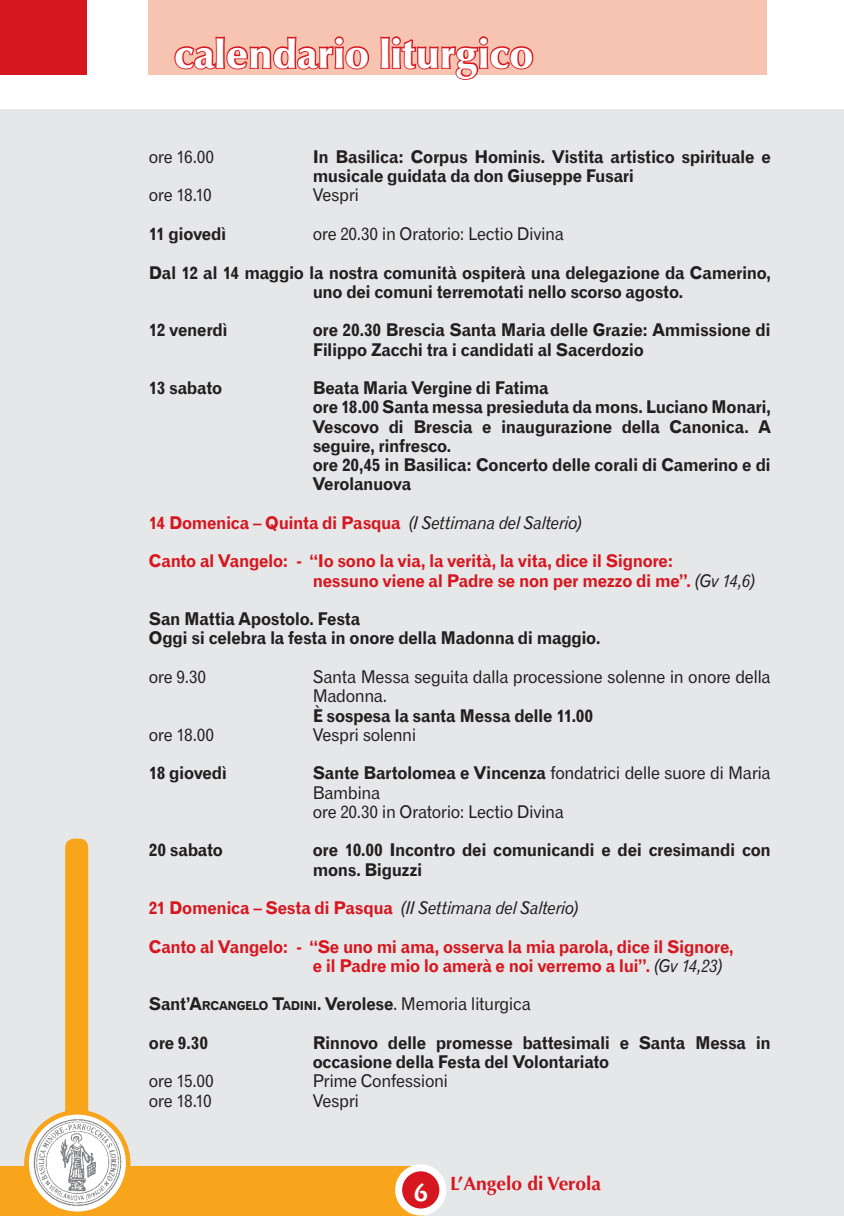
<style>
.page{position:relative;width:844px;height:1216px;background:#fff}
.page>*{position:absolute;margin:0;border:0;box-sizing:border-box;transform-origin:0 0}
.t1{font:900 40.25px "Optima";color:#fff}
.t2{font:700 24.5px "Cantoria";color:#fff}
.t3{font:700 19.25px "Optima";color:#d7171f}
.t4{font:17.5px/19.2px "Gothic 720 BT Bold B";letter-spacing:-.02em;color:#231f20}
.t5{font:17.5px/19.2px "Gothic 720 BT Roman B";letter-spacing:-.025em;color:#231f20}
.t6{font:17.5px/19.2px "Gothic 720 BT Bold B";letter-spacing:-.02em;color:#d7171f}
.s1{font-family:"Gothic 720 BT Italic B";color:#231f20}
.s2{font-family:"Gothic 720 BT Bold B"}
.s3{font-family:"Gothic 720 BT Bold B";font-size:12.25px}
</style>
<div class="page">
<div style="left:0;top:109px;width:843px;height:1106px;background:#e6e7e9"></div>
<div style="left:0;top:1166px;width:423px;height:49px;background:#f9a51b"></div>
<div style="left:0;top:0;width:87px;height:74px;background:#d7171f"></div>
<div style="left:149px;top:0;width:617px;height:74px;background:#f6c4b0"></div>
<div style="left:398px;top:1167px;width:45px;height:44px;background:#d7171f;border-radius:50%"></div>
<div style="left:395px;top:1164px;width:51px;height:51px;border:7px solid #fff;border-radius:50%"></div>
<svg style="left:173px;top:36px;width:197px;height:39px"></svg>
<svg style="left:379px;top:36px;width:155px;height:44px"></svg>
<img style="left:34px;top:1118px;width:87px;height:18px">
<div style="left:65px;top:838px;width:23px;height:318px;background:#f9a51b;border-radius:9px"></div>
<svg style="left:27px;top:1112px;width:101px;height:101px;background:#e1ddd6"></svg>
<div style="left:24px;top:1110px;width:106px;height:105px;border:4px solid #f9a51b;border-radius:50%"></div>
<h1 class="t1" style="left:174px;top:30px;width:361px">calendario liturgico</h1>
<p class="t5" style="left:149px;top:147px;width:67px">ore 16.00</p>
<p class="t4" style="left:313px;top:147px;width:459px">In Basilica: Corpus Hominis. Vistita artistico spirituale e musicale guidata da don Giuseppe Fusari</p>
<p class="t5" style="left:149px;top:185px;width:64px">ore 18.10</p>
<p class="t5" style="left:313px;top:185px;width:48px">Vespri</p>
<p class="t4" style="left:149px;top:224px;width:79px">11 giovedì</p>
<p class="t5" style="left:313px;top:224px;width:252px">ore 20.30 in Oratorio: Lectio Divina</p>
<p class="t4" style="left:313px;top:262px;width:459px;text-indent:-164px">Dal 12 al 14 maggio la nostra comunità ospiterà una delegazione da Camerino, uno dei comuni terremotati nello scorso agosto.</p>
<p class="t4" style="left:149px;top:320px;width:80px">12 venerdì</p>
<p class="t4" style="left:313px;top:320px;width:459px">ore 20.30 Brescia Santa Maria delle Grazie: Ammissione di<br>Filippo Zacchi tra i candidati al Sacerdozio</p>
<p class="t4" style="left:149px;top:378px;width:75px">13 sabato</p>
<p class="t4" style="left:313px;top:378px;width:459px">Beata Maria Vergine di Fatima<br>ore 18.00 Santa messa presieduta da mons. Luciano Monari, Vescovo di Brescia e inaugurazione della Canonica. A seguire, rinfresco.<br>ore 20,45 in Basilica: Concerto delle corali di Camerino e di Verolanuova</p>
<p class="t6" style="left:149px;top:513px;width:435px">14 Domenica – Quinta di Pasqua <span class="s1">(I Settimana del Salterio)</span></p>
<p class="t6" style="left:313px;top:551px;width:444px;text-indent:-164px">Canto al Vangelo: - “Io sono la via, la verità, la vita, dice il Signore:<br>nessuno viene al Padre se non per mezzo di me”. <span class="s1">(Gv 14,6)</span></p>
<p class="t4" style="left:149px;top:609px;width:453px">San Mattia Apostolo. Festa<br>Oggi si celebra la festa in onore della Madonna di maggio.</p>
<p class="t5" style="left:149px;top:667px;width:59px">ore 9.30</p>
<p class="t5" style="left:313px;top:667px;width:459px">Santa Messa seguita dalla processione solenne in onore della<br>Madonna.</p>
<p class="t4" style="left:313px;top:705px;width:282px">è sospesa la santa Messa delle 11.00</p>
<p class="t5" style="left:149px;top:724px;width:67px">ore 18.00</p>
<p class="t5" style="left:313px;top:724px;width:105px">Vespri solenni</p>
<p class="t4" style="left:149px;top:763px;width:80px">18 giovedì</p>
<p class="t5" style="left:313px;top:763px;width:459px"><span class="s2">Sante Bartolomea e Vincenza</span> fondatrici delle suore di Maria<br>Bambina<br>ore 20.30 in Oratorio: Lectio Divina</p>
<p class="t4" style="left:149px;top:840px;width:75px">20 sabato</p>
<p class="t4" style="left:313px;top:840px;width:459px">ore 10.00 Incontro dei comunicandi e dei cresimandi con mons. Biguzzi</p>
<p class="t6" style="left:149px;top:898px;width:432px">21 Domenica – Sesta di Pasqua <span class="s1">(II Settimana del Salterio)</span></p>
<p class="t6" style="left:313px;top:936px;width:422px;text-indent:-164px">Canto al Vangelo: - “Se uno mi ama, osserva la mia parola, dice il Signore, e il Padre mio lo amerà e noi verremo a lui”. <span class="s1">(Gv 14,23)</span></p>
<p class="t5" style="left:149px;top:994px;width:383px"><span class="s2">Sant’</span><span class="s2">A</span><span class="s3">RCANGELO</span> <span class="s2">T</span><span class="s3">ADINI</span><span class="s2">.</span> <span class="s2">Verolese</span>. Memoria liturgica</p>
<p class="t4" style="left:149px;top:1032px;width:61px">ore 9.30</p>
<p class="t4" style="left:313px;top:1032px;width:459px">Rinnovo delle promesse battesimali e Santa Messa in occasione della Festa del Volontariato</p>
<p class="t5" style="left:149px;top:1071px;width:66px">ore 15.00</p>
<p class="t5" style="left:313px;top:1071px;width:137px">Prime Confessioni</p>
<p class="t5" style="left:149px;top:1090px;width:64px">ore 18.10</p>
<p class="t5" style="left:313px;top:1090px;width:48px">Vespri</p>
<h2 class="t2" style="left:413px;top:1177px;width:16px">6</h2>
<p class="t3" style="left:450px;top:1172px;width:152px">L’Angelo di Verola</p>
</div>
